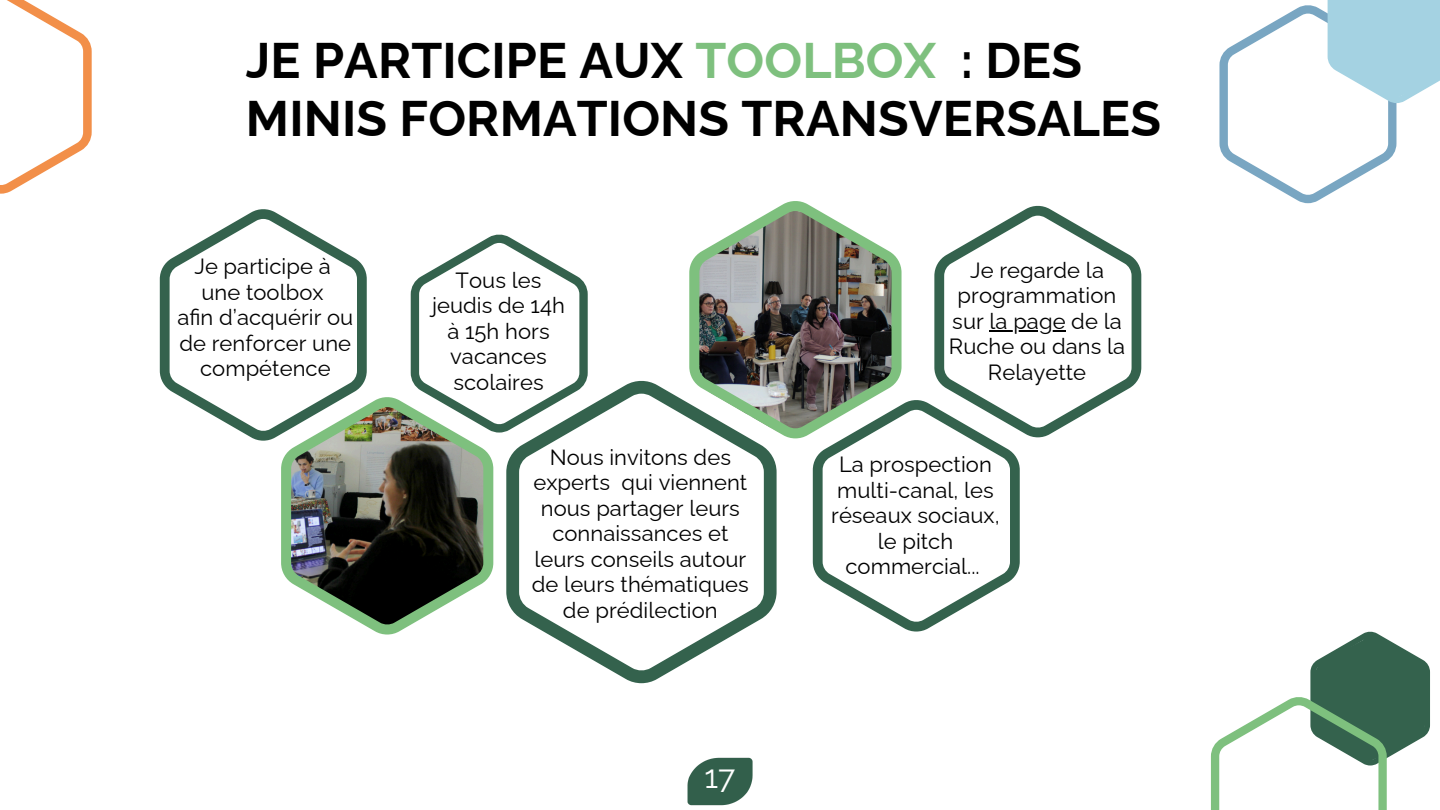
<style>
.page{position:relative;width:1440px;height:810px;background:#fff}
.page>*{position:absolute;margin:0;border:0;box-sizing:border-box;transform-origin:0 0}
.t1{font:700 50px/58.4px "Raleway";letter-spacing:.005em;color:#000}
.t2{font:32px "Raleway";color:#fff}
.t3{font:22px/25.6px "Raleway";letter-spacing:.005em;color:#000;text-align:center}
.s1{color:#7ec07e}
</style>
<div class="page">
<svg style="left:160px;top:209px;width:207px;height:230px"></svg>
<svg style="left:411px;top:234px;width:177px;height:162px"></svg>
<img style="left:253px;top:405px;width:253px;height:161px">
<img style="left:281px;top:396px;width:212px;height:239px">
<img style="left:689px;top:201px;width:213px;height:237px">
<svg style="left:506px;top:380px;width:271px;height:303px"></svg>
<svg style="left:813px;top:399px;width:207px;height:233px"></svg>
<svg style="left:0;top:0;width:92px;height:194px"></svg>
<svg style="left:1219px;top:0;width:221px;height:203px"></svg>
<svg style="left:1211px;top:631px;width:219px;height:179px"></svg>
<img style="left:687px;top:757px;width:66px;height:49px">
<svg style="left:934px;top:205px;width:207px;height:232px"></svg>
<hr style="left:990px;top:330px;width:76px;height:2px;background:#000">
<p class="t1" style="left:246px;top:31px;width:917px">JE PARTICIPE AUX <span class="s1">TOOLBOX</span> : DES<br>MINIS FORMATIONS TRANSVERSALES</p>
<p class="t3" style="left:194px;top:254px;width:138px">Je participe à</p>
<p class="t3" style="left:201px;top:279px;width:124px">une toolbox</p>
<p class="t3" style="left:177px;top:305px;width:177px">afin d’acquérir ou de renforcer une compétence</p>
<h1 class="t3" style="left:432px;top:267px;width:134px">Tous les jeudis de 14h à 15h hors vacances scolaires</h1>
<p class="t3" style="left:532px;top:444px;width:218px">Nous invitons des experts qui viennent nous partager leurs connaissances et leurs conseils autour de leurs thématiques</p>
<p class="t3" style="left:563px;top:597px;width:156px">de prédilection</p>
<p class="t2" style="left:705px;top:758px;width:32px">17</p>
<p class="t3" style="left:952px;top:257px;width:171px">Je regarde la programmation sur la page de la</p>
<p class="t3" style="left:949px;top:334px;width:178px">Ruche ou dans la<br>Relayette</p>
<p class="t3" style="left:831px;top:452px;width:170px">La prospection multi-canal, les réseaux sociaux, le pitch commercial...</p>
</div>
